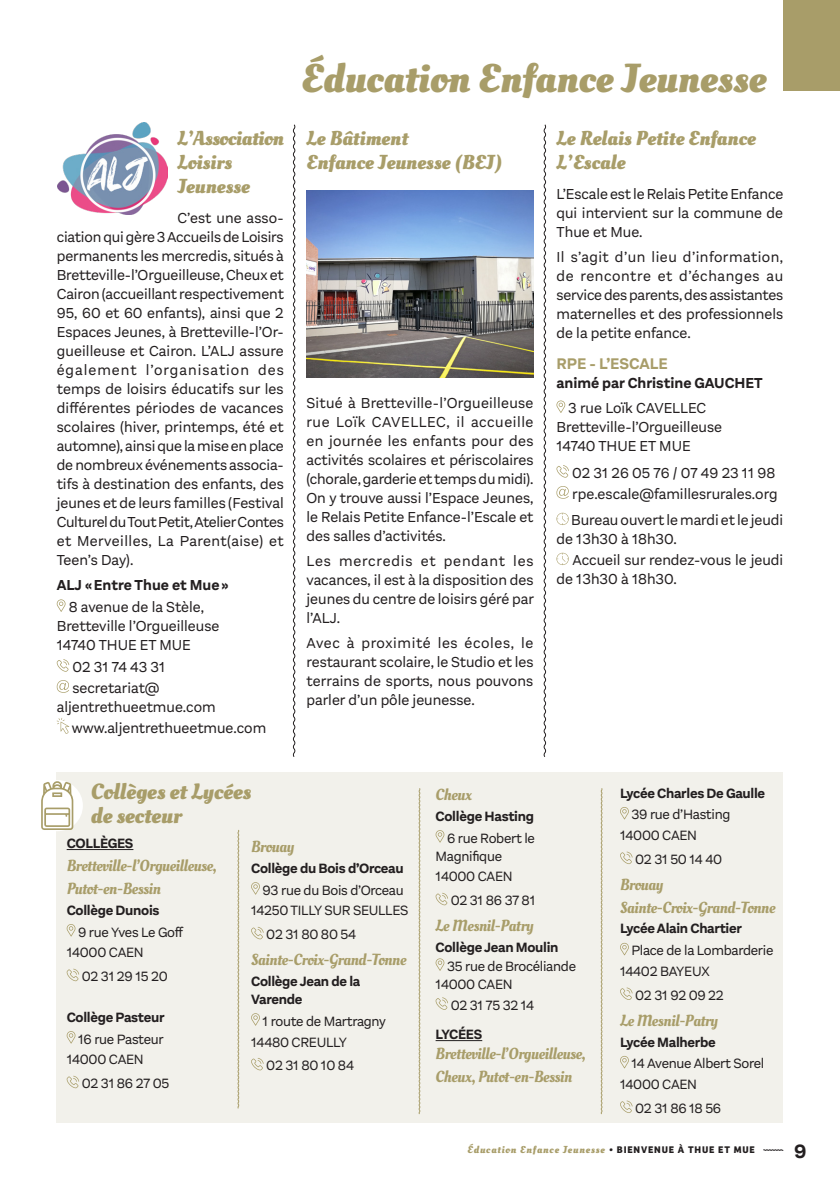
<style>
.page{position:relative;width:840px;height:1191px;background:#fff}
.page>*{position:absolute;margin:0;border:0;box-sizing:border-box;transform-origin:0 0}
.t1{font:700 40px "Oleo Script";color:#a89d69}
.t2{font:700 22px/24px "Oleo Script";color:#a89d69}
.t3{font:700 20px/24px "Oleo Script";color:#a89d69}
.t4{font:700 20px "Aestetico";color:#231f20}
.t5{font:16px "Oleo Script";letter-spacing:-.02em;color:#a89d69}
.t6{font:700 16px "Aestetico";color:#a89d69}
.t7{font:15px/19px "Aestetico";color:#231f20;text-align:justify}
.t8{font:700 15px "Aestetico";color:#231f20}
.t9{font:14px/18px "Aestetico";letter-spacing:-.02em;color:#231f20}
.t10{font:700 14px/18px "Aestetico";letter-spacing:-.02em;color:#231f20}
.t11{font:700 10px "Oleo Script";letter-spacing:.085em;color:#a89d69}
.s1{color:#231f20}
.s2{font-family:"Bree";color:#231f20}
</style>
<div class="page">
<div style="left:57px;top:772px;width:725px;height:351px;background:#f2f1eb"></div>
<img style="left:57px;top:122px;width:110px;height:93px">
<img style="left:306px;top:190px;width:227px;height:188px">
<svg style="left:763px;top:1149px;width:20px;height:1px"></svg>
<div style="left:782px;top:0;width:57px;height:91px;background:#a89d69"></div>
<svg style="left:237px;top:829px;width:2px;height:279px"></svg>
<svg style="left:418px;top:788px;width:2px;height:326px"></svg>
<svg style="left:600px;top:788px;width:2px;height:326px"></svg>
<svg style="left:292px;top:124px;width:4px;height:633px"></svg>
<svg style="left:543px;top:124px;width:3px;height:633px"></svg>
<svg style="left:57px;top:599px;width:8px;height:13px"></svg>
<svg style="left:57px;top:659px;width:12px;height:12px"></svg>
<svg style="left:57px;top:680px;width:12px;height:12px"></svg>
<svg style="left:57px;top:718px;width:12px;height:15px"></svg>
<svg style="left:556px;top:400px;width:9px;height:13px"></svg>
<svg style="left:556px;top:465px;width:12px;height:12px"></svg>
<svg style="left:556px;top:486px;width:12px;height:12px"></svg>
<svg style="left:556px;top:513px;width:12px;height:12px"></svg>
<svg style="left:556px;top:553px;width:12px;height:12px"></svg>
<hr style="left:67px;top:849px;width:66px;height:1px;background:#231f20">
<svg style="left:67px;top:924px;width:8px;height:12px"></svg>
<svg style="left:67px;top:968px;width:12px;height:13px"></svg>
<svg style="left:67px;top:1031px;width:8px;height:12px"></svg>
<svg style="left:67px;top:1075px;width:12px;height:13px"></svg>
<svg style="left:251px;top:882px;width:9px;height:12px"></svg>
<svg style="left:251px;top:927px;width:12px;height:12px"></svg>
<svg style="left:251px;top:1013px;width:9px;height:12px"></svg>
<svg style="left:251px;top:1058px;width:12px;height:12px"></svg>
<hr style="left:435px;top:1040px;width:47px;height:1px;background:#231f20">
<svg style="left:435px;top:830px;width:9px;height:12px"></svg>
<svg style="left:435px;top:892px;width:13px;height:13px"></svg>
<svg style="left:435px;top:958px;width:9px;height:12px"></svg>
<svg style="left:435px;top:997px;width:13px;height:12px"></svg>
<svg style="left:620px;top:807px;width:8px;height:12px"></svg>
<svg style="left:620px;top:851px;width:12px;height:13px"></svg>
<svg style="left:620px;top:943px;width:8px;height:12px"></svg>
<svg style="left:620px;top:987px;width:12px;height:13px"></svg>
<svg style="left:620px;top:1056px;width:8px;height:12px"></svg>
<svg style="left:620px;top:1100px;width:12px;height:13px"></svg>
<div style="left:32px;top:780px;width:51px;height:51px;background:#fff;border-radius:50%"></div>
<svg style="left:41px;top:781px;width:32px;height:49px"></svg>
<p class="t3" style="left:177px;top:126px;width:108px">L’Association<br>Loisirs<br>Jeunesse</p>
<p class="t7" style="left:57px;top:209px;width:228px;text-indent:120px">C’est une asso&shy;ciation qui gère 3 Accueils de Loisirs permanents les mercredis, situés à Bretteville-l’Orgueilleuse, Cheux et Cairon (accueillant respectivement 95, 60 et 60 enfants), ainsi que 2<br>Espaces Jeunes, à Bretteville-l’Or&shy;gueilleuse et Cairon. L’ALJ assure également l’organisation des temps de loisirs éducatifs sur les différentes périodes de vacances scolaires (hiver, printemps, été et automne), ainsi que la mise en place de nombreux événements associa&shy;tifs à destination des enfants, des jeunes et de leurs familles (Festival Culturel du Tout Petit, Atelier Contes et Merveilles, La Parent(aise) et Teen’s Day).</p>
<p class="t8" style="left:57px;top:576px;width:173px">ALJ «Entre Thue et Mue»</p>
<p class="t7" style="left:57px;top:597px;width:164px;text-align:left;text-indent:12px">8 avenue de la Stèle,<br>Bretteville l’Orgueilleuse<br>14740 THUE ET MUE</p>
<p class="t7" style="left:72px;top:656px;width:94px;line-height:21px">02 31 74 43 31 secretariat@</p>
<p class="t7" style="left:72px;top:696px;width:196px;line-height:21px;text-indent:-15px">aljentrethueetmue.com www.aljentrethueetmue.com</p>
<p class="t1" style="left:301px;top:54px;width:466px">Éducation Enfance Jeunesse</p>
<p class="t3" style="left:306px;top:126px;width:197px">Le Bâtiment<br>Enfance Jeunesse (BEJ)</p>
<p class="t7" style="left:306px;top:394px;width:228px">Situé à Bretteville-l’Orgueilleuse rue Loïk CAVELLEC, il accueille en journée les enfants pour des activités scolaires et périscolaires (chorale, garderie et temps du midi).<br>On y trouve aussi l’Espace Jeunes, le Relais Petite Enfance-l’Escale et des salles d’activités.</p>
<p class="t7" style="left:306px;top:551px;width:229px">Les mercredis et pendant les vacances, il est à la disposition des jeunes du centre de loisirs géré par l’ALJ.</p>
<p class="t7" style="left:306px;top:633px;width:228px">Avec à proximité les écoles, le restaurant scolaire, le Studio et les terrains de sports, nous pouvons parler d’un pôle jeunesse.</p>
<p class="t3" style="left:556px;top:126px;width:201px">Le Relais Petite Enfance<br>L’Escale</p>
<p class="t7" style="left:556px;top:185px;width:228px">L’Escale est le Relais Petite Enfance qui intervient sur la commune de Thue et Mue.</p>
<p class="t7" style="left:556px;top:247px;width:228px">Il s’agit d’un lieu d’information, de rencontre et d’échanges au service des parents, des assistantes maternelles et des professionnels de la petite enfance.</p>
<p class="t6" style="left:556px;top:354px;width:113px">RPE - L’ESCALE</p>
<p class="t8" style="left:556px;top:374px;width:208px">animé par Christine GAUCHET</p>
<p class="t7" style="left:568px;top:398px;width:139px">3 rue Loïk CAVELLEC</p>
<p class="t7" style="left:556px;top:417px;width:167px">Bretteville-l’Orgueilleuse</p>
<p class="t7" style="left:556px;top:436px;width:136px">14740 THUE ET MUE</p>
<p class="t7" style="left:572px;top:463px;width:204px">02 31 26 05 76 / 07 49 23 11 98</p>
<p class="t7" style="left:572px;top:484px;width:207px">rpe.escale@famillesrurales.org</p>
<p class="t7" style="left:556px;top:511px;width:228px;text-indent:15px">Bureau ouvert le mardi et le jeudi de 13h30 à 18h30.</p>
<p class="t7" style="left:556px;top:551px;width:228px;text-indent:16px">Accueil sur rendez-vous le jeudi de 13h30 à 18h30.</p>
<p class="t2" style="left:91px;top:780px;width:162px">Collèges et Lycées de secteur</p>
<p class="t10" style="left:67px;top:834px;width:68px">COLLÈGES</p>
<p class="t5" style="left:67px;top:856px;width:151px">Bretteville-l’Orgueilleuse,</p>
<p class="t5" style="left:67px;top:879px;width:96px">Putot-en-Bessin</p>
<p class="t10" style="left:67px;top:901px;width:94px">Collège Dunois</p>
<p class="t9" style="left:78px;top:923px;width:106px">9 rue Yves Le Goff</p>
<p class="t9" style="left:67px;top:943px;width:78px">14000 CAEN</p>
<p class="t9" style="left:82px;top:967px;width:87px">02 31 29 15 20</p>
<p class="t10" style="left:67px;top:1008px;width:99px">Collège Pasteur</p>
<p class="t9" style="left:78px;top:1030px;width:87px">16 rue Pasteur</p>
<p class="t9" style="left:67px;top:1050px;width:78px">14000 CAEN</p>
<p class="t9" style="left:82px;top:1074px;width:89px">02 31 86 27 05</p>
<p class="t5" style="left:251px;top:837px;width:45px">Brouay</p>
<p class="t10" style="left:251px;top:859px;width:154px">Collège du Bois d’Orceau</p>
<p class="t9" style="left:262px;top:881px;width:143px">93 rue du Bois d’Orceau</p>
<p class="t9" style="left:251px;top:902px;width:159px">14250 TILLY SUR SEULLES</p>
<p class="t9" style="left:266px;top:925px;width:91px">02 31 80 80 54</p>
<p class="t5" style="left:251px;top:950px;width:157px">Sainte-Croix-Grand-Tonne</p>
<p class="t10" style="left:251px;top:972px;width:111px">Collège Jean de la<br>Varende</p>
<p class="t9" style="left:262px;top:1012px;width:125px">1 route de Martragny</p>
<p class="t9" style="left:251px;top:1033px;width:97px">14480 CREULLY</p>
<p class="t9" style="left:266px;top:1056px;width:89px">02 31 80 10 84</p>
<p class="t5" style="left:435px;top:785px;width:38px">Cheux</p>
<p class="t10" style="left:435px;top:807px;width:100px">Collège Hasting</p>
<p class="t9" style="left:435px;top:829px;width:101px;text-indent:11px">6 rue Robert le<br>Magnifique</p>
<p class="t9" style="left:435px;top:868px;width:78px">14000 CAEN</p>
<p class="t9" style="left:450px;top:891px;width:86px">02 31 86 37 81</p>
<p class="t5" style="left:435px;top:916px;width:99px">Le Mesnil-Patry</p>
<p class="t10" style="left:435px;top:938px;width:124px">Collège Jean Moulin</p>
<p class="t9" style="left:447px;top:957px;width:130px">35 rue de Brocéliande</p>
<p class="t9" style="left:435px;top:975px;width:78px">14000 CAEN</p>
<p class="t9" style="left:450px;top:996px;width:85px">02 31 75 32 14</p>
<p class="t10" style="left:435px;top:1025px;width:48px">LYCÉES</p>
<p class="t5" style="left:435px;top:1044px;width:151px">Bretteville-l’Orgueilleuse,</p>
<p class="t5" style="left:435px;top:1067px;width:138px">Cheux, Putot-en-Bessin</p>
<p class="t10" style="left:619px;top:784px;width:147px">Lycée Charles De Gaulle</p>
<p class="t9" style="left:631px;top:806px;width:100px">39 rue d’Hasting</p>
<p class="t9" style="left:619px;top:826px;width:78px">14000 CAEN</p>
<p class="t9" style="left:635px;top:850px;width:88px">02 31 50 14 40</p>
<p class="t5" style="left:619px;top:874px;width:45px">Brouay</p>
<p class="t5" style="left:619px;top:897px;width:157px">Sainte-Croix-Grand-Tonne</p>
<p class="t10" style="left:619px;top:920px;width:123px">Lycée Alain Chartier</p>
<p class="t9" style="left:631px;top:941px;width:143px">Place de la Lombarderie</p>
<p class="t9" style="left:619px;top:962px;width:91px">14402 BAYEUX</p>
<p class="t9" style="left:635px;top:986px;width:90px">02 31 92 09 22</p>
<p class="t5" style="left:619px;top:1010px;width:99px">Le Mesnil-Patry</p>
<p class="t10" style="left:619px;top:1033px;width:97px">Lycée Malherbe</p>
<p class="t9" style="left:631px;top:1054px;width:134px">14 Avenue Albert Sorel</p>
<p class="t9" style="left:619px;top:1075px;width:78px">14000 CAEN</p>
<p class="t9" style="left:635px;top:1099px;width:87px">02 31 86 18 56</p>
<p class="t11" style="left:467px;top:1144px;width:289px">Éducation Enfance Jeunesse <span class="s1">•</span> <span class="s2">BIENVENUE À THUE ET MUE</span></p>
<p class="t4" style="left:793px;top:1139px;width:14px">9</p>
</div>
